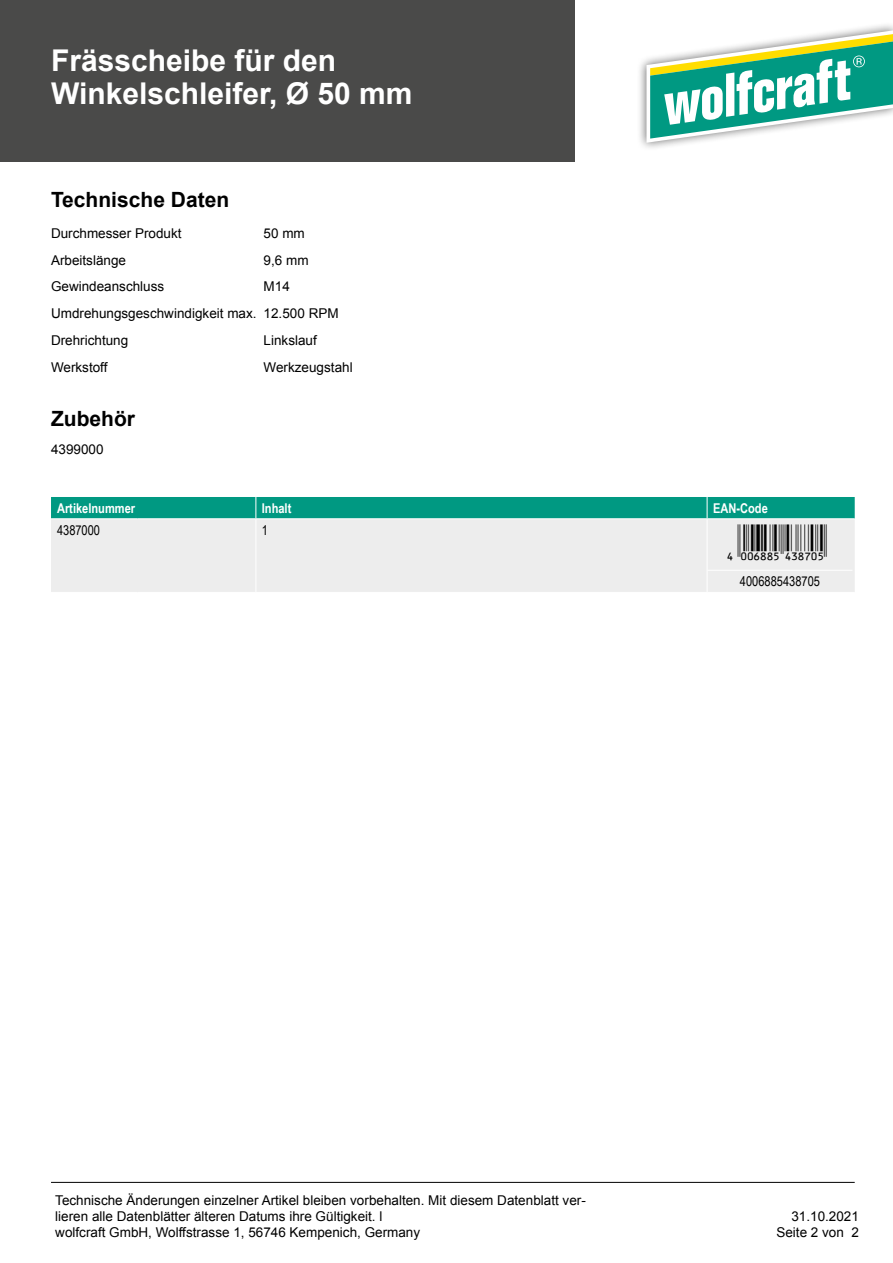
<style>
.page{position:relative;width:893px;height:1263px;background:#fff}
.page>*{position:absolute;margin:0;border:0;box-sizing:border-box;transform-origin:0 0}
.t1{font:36px "Ean Bwr P36 Tt";color:#000}
.t2{font:700 30px/33px "Arial";color:#fff}
.t3{font:700 21px "Arial";color:#000}
.t4{font:13.5px/16.2px "Arial";color:#000}
.t5{font:700 13.5px "Arial Narrow";color:#fff}
.t6{font:13.5px "Arial Narrow";color:#000}
</style>
<div class="page">
<div style="left:0;top:0;width:574px;height:162px;background:#4a4a49"></div>
<hr style="left:51px;top:1182px;width:804px;height:1px;background:#000">
<div style="left:637px;top:22px;width:256px;height:130px;background:#000;opacity:.6"></div>
<svg style="left:646px;top:30px;width:247px;height:113px"></svg>
<div style="left:51px;top:519px;width:804px;height:73px;background:#ededed"></div>
<div style="left:51px;top:497px;width:804px;height:21px;background:#009982"></div>
<hr style="left:255px;top:519px;width:1px;height:73px;background:#fff">
<hr style="left:707px;top:519px;width:1px;height:73px;background:#fff">
<hr style="left:707px;top:570px;width:145px;height:1px;background:#fff">
<h2 class="t2" style="left:51px;top:45px;width:363px">Frässcheibe für den<br>Winkelschleifer, Ø 50 mm</h2>
<h3 class="t3" style="left:51px;top:185px;width:180px">Technische Daten</h3>
<p class="t4" style="left:51px;top:225px;width:132px">Durchmesser Produkt</p>
<p class="t4" style="left:264px;top:225px;width:43px">50 mm</p>
<p class="t4" style="left:51px;top:252px;width:77px">Arbeitslänge</p>
<p class="t4" style="left:264px;top:252px;width:47px">9,6 mm</p>
<p class="t4" style="left:51px;top:279px;width:115px">Gewindeanschluss</p>
<p class="t4" style="left:51px;top:273px;width:289px;line-height:26.8px;text-indent:213px">M14<br>Umdrehungsgeschwindigkeit max. 12.500 RPM<br>Drehrichtung</p>
<p class="t4" style="left:264px;top:332px;width:55px">Linkslauf</p>
<p class="t4" style="left:51px;top:359px;width:58px">Werkstoff</p>
<p class="t4" style="left:264px;top:359px;width:91px">Werkzeugstahl</p>
<h3 class="t3" style="left:51px;top:404px;width:86px">Zubehör</h3>
<p class="t4" style="left:51px;top:442px;width:54px">4399000</p>
<p class="t5" style="left:57px;top:498px;width:80px">Artikelnummer</p>
<p class="t5" style="left:262px;top:498px;width:31px">Inhalt</p>
<p class="t5" style="left:713px;top:498px;width:56px">EAN-Code</p>
<p class="t6" style="left:57px;top:520px;width:45px">4387000</p>
<p class="t6" style="left:262px;top:520px;width:8px">1</p>
<h1 class="t1" style="left:717px;top:524px;width:111px">'!0A68IF-edihaf!</h1>
<p class="t6" style="left:740px;top:571px;width:82px">4006885438705</p>
<p class="t4" style="left:55px;top:1192px;width:532px">Technische Änderungen einzelner Artikel bleiben vorbehalten. Mit diesem Datenblatt ver&shy;lieren alle Datenblätter älteren Datums ihre Gültigkeit. l<br>wolfcraft GmbH, Wolffstrasse 1, 56746 Kempenich, Germany</p>
<p class="t4" style="left:776px;top:1208px;width:84px;text-align:right">31.10.2021<br>Seite 2 von 2</p>
</div>
